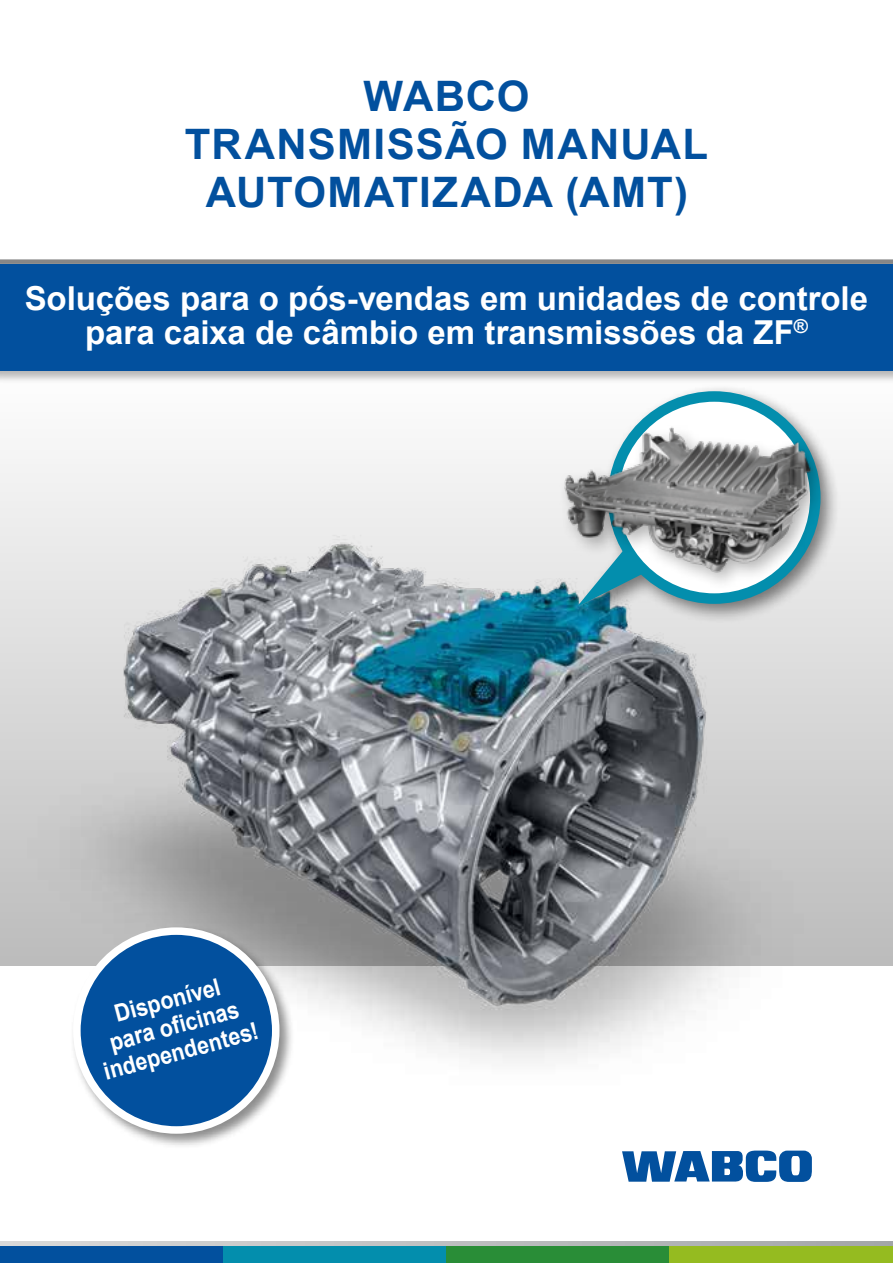
<style>
.page{position:relative;width:893px;height:1263px;background:#fff}
.page>*{position:absolute;margin:0;border:0;box-sizing:border-box;transform-origin:0 0}
.t1{font:700 42px/48px "Arial";letter-spacing:.03em;color:#02509e;text-align:center}
.t2{font:700 33px/33.8px "Arial";color:#fff;text-align:center}
.t3{font:700 24px/26.2px "Arial";color:#fff;text-align:center;scale:.9 1}
</style>
<div class="page">
<div style="left:0;top:1246px;width:223px;height:17px;background:#02509e"></div>
<div style="left:223px;top:1246px;width:223px;height:17px;background:#038ead"></div>
<div style="left:446px;top:1246px;width:224px;height:17px;background:#298d37"></div>
<div style="left:670px;top:1246px;width:223px;height:17px;background:#95bb20"></div>
<svg style="left:0;top:1242px;width:893px;height:4px;background:#bebfc1"></svg>
<svg style="left:622px;top:1150px;width:190px;height:32px"></svg>
<div style="left:0;top:370px;width:893px;height:595px;background:linear-gradient(to bottom,#fefefe,#bbb)"></div>
<div style="left:0;top:259px;width:893px;height:5px;background:#878787"></div>
<div style="left:0;top:262px;width:893px;height:122px;background:#000;opacity:.3"></div>
<div style="left:0;top:264px;width:893px;height:106px;background:#02509e"></div>
<img style="left:6px;top:524px;width:820px;height:539px">
<div style="left:571px;top:383px;width:270px;height:242px;background:#000;opacity:.5"></div>
<svg style="left:613px;top:396px;width:202px;height:203px"></svg>
<div style="left:608px;top:391px;width:212px;height:213px;border:10px solid #038ead;border-radius:50%"></div>
<svg style="left:577px;top:591px;width:68px;height:16px"></svg>
<div style="left:557px;top:421px;width:272px;height:170px;background:#000;opacity:.3"></div>
<img style="left:563px;top:425px;width:249px;height:149px">
<div style="left:70px;top:924px;width:225px;height:225px;background:#000;opacity:.45"></div>
<div style="left:77px;top:931px;width:199px;height:199px;background:#02509e;border-radius:50%"></div>
<div style="left:73px;top:927px;width:206px;height:207px;border:8px solid #fff;border-radius:50%"></div>
<p class="t1" style="left:185px;top:73px;width:525px">WABCO<br>TRANSMISSÃO MANUAL<br>AUTOMATIZADA (AMT)</p>
<p class="t2" style="left:25px;top:282px;width:845px">Soluções para o pós-vendas em unidades de controle para caixa de câmbio em transmissões da ZF<sup>®</sup></p>
<p class="t3" style="left:87px;top:1008px;width:178px;rotate:-15deg">Disponível para oficinas independentes!</p>
</div>
